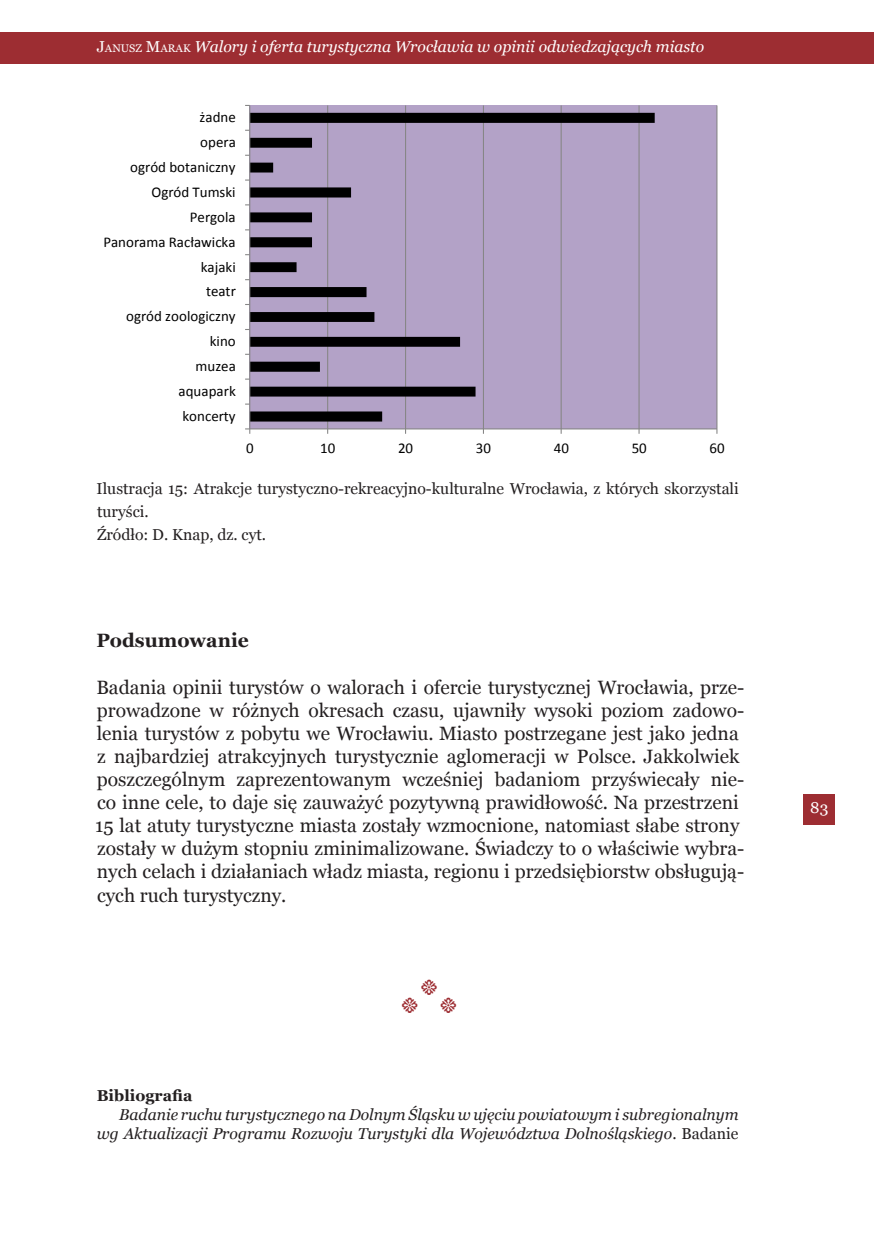
<style>
.page{position:relative;width:874px;height:1241px;background:#fff}
.page>*{position:absolute;margin:0;border:0;box-sizing:border-box;transform-origin:0 0}
.tekst_główny{font:19.25px/23.1px "Georgia";color:#231f20}
.śródtytuł{font:700 19.25px "Georgia";color:#231f20}
.bibliografia{font:italic 15.75px/18.9px "Georgia";color:#231f20;text-align:right}
.tabela_podpis{font:15.75px/23.1px "Georgia";color:#231f20}
.t1{font:italic 15.75px "Georgia";color:#fff}
.bibliografia-2{font:700 15.75px "Georgia";color:#231f20}
.bibliografia-3{font:15.75px "Adobe Caslon Pro";color:#9d2d32}
.t2{font:15.75px "Georgia";color:#fff}
.t3{font:14.88px "Calibri";color:#000}
.s1{font-style:normal}
.s2{font-style:normal;font-size:11.03px}
</style>
<div class="page">
<div style="left:0;top:32px;width:873px;height:31px;background:#9d2d32"></div>
<div style="left:803px;top:793px;width:31px;height:31px;background:#9d2d32"></div>
<svg style="left:245px;top:104px;width:473px;height:330px;background:#a192b2"></svg>
<p class="t1" style="left:97px;top:37px;width:608px"><span class="s1">J</span><span class="s2">ANUSZ</span> <span class="s1">M</span><span class="s2">ARAK</span> Walory i oferta turystyczna Wrocławia w opinii odwiedzających miasto</p>
<p class="t3" style="left:199px;top:108px;width:38px">żadne</p>
<p class="t3" style="left:200px;top:133px;width:37px">opera</p>
<p class="t3" style="left:130px;top:158px;width:107px">ogród botaniczny</p>
<p class="t3" style="left:151px;top:183px;width:86px">Ogród Tumski</p>
<p class="t3" style="left:190px;top:207px;width:47px">Pergola</p>
<p class="t3" style="left:103px;top:232px;width:134px">Panorama Racławicka</p>
<p class="t3" style="left:201px;top:257px;width:37px">kajaki</p>
<p class="t3" style="left:206px;top:282px;width:31px">teatr</p>
<p class="t3" style="left:126px;top:307px;width:111px">ogród zoologiczny</p>
<p class="t3" style="left:210px;top:332px;width:27px">kino</p>
<p class="t3" style="left:195px;top:357px;width:42px">muzea</p>
<p class="t3" style="left:178px;top:382px;width:59px">aquapark</p>
<p class="t3" style="left:182px;top:406px;width:55px">koncerty</p>
<p class="t3" style="left:246px;top:438px;width:9px">0</p>
<p class="t3" style="left:320px;top:438px;width:17px">10</p>
<p class="t3" style="left:398px;top:438px;width:17px">20</p>
<p class="t3" style="left:475px;top:438px;width:17px">30</p>
<p class="t3" style="left:553px;top:438px;width:17px">40</p>
<p class="t3" style="left:631px;top:438px;width:17px">50</p>
<p class="t3" style="left:709px;top:438px;width:17px">60</p>
<p class="tabela_podpis" style="left:97px;top:477px;width:643px">Ilustracja 15: Atrakcje turystyczno-rekreacyjno-kulturalne Wrocławia, z których skorzystali turyści.</p>
<p class="tabela_podpis" style="left:97px;top:523px;width:170px">Źródło: D. Knap, dz. cyt.</p>
<p class="śródtytuł" style="left:96px;top:628px;width:154px">Podsumowanie</p>
<p class="tekst_główny" style="left:95px;top:675px;width:650px">Badania opinii turystów o walorach i ofercie turystycznej Wrocławia, prze&shy;prowadzone w różnych okresach czasu, ujawniły wysoki poziom zadowo&shy;lenia turystów z pobytu we Wrocławiu. Miasto postrzegane jest jako jedna z najbardziej atrakcyjnych turystycznie aglomeracji w Polsce. Jakkolwiek poszczególnym zaprezentowanym wcześniej badaniom przyświecały nie&shy;co inne cele, to daje się zauważyć pozytywną prawidłowość. Na przestrzeni 15 lat atuty turystyczne miasta zostały wzmocnione, natomiast słabe strony zostały w dużym stopniu zminimalizowane. Świadczy to o właściwie wybra&shy;nych celach i działaniach władz miasta, regionu i przedsiębiorstw obsługują&shy;cych ruch turystyczny.</p>
<p class="bibliografia-3" style="left:421px;top:980px;width:17px">t</p>
<p class="bibliografia-3" style="left:402px;top:998px;width:17px">t</p>
<p class="bibliografia-3" style="left:441px;top:998px;width:17px">t</p>
<p class="bibliografia-2" style="left:97px;top:1085px;width:97px">Bibliografia</p>
<p class="bibliografia" style="left:97px;top:1105px;width:643px">Badanie ruchu turystycznego na Dolnym Śląsku w ujęciu powiatowym i subregionalnym wg Aktualizacji Programu Rozwoju Turystyki dla Województwa Dolnośląskiego<span class="s1">. Badanie</span></p>
<p class="t2" style="left:809px;top:797px;width:20px">83</p>
</div>
